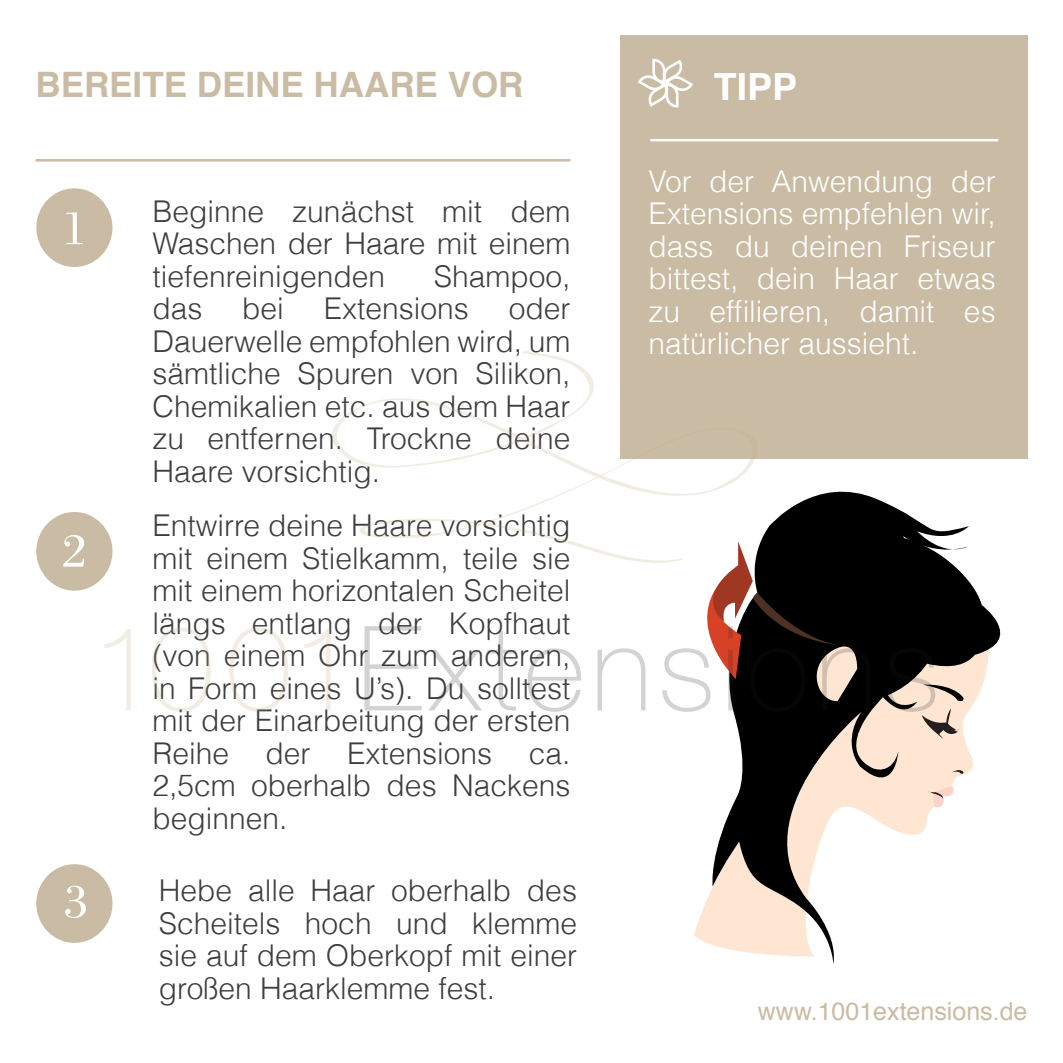
<style>
.page{position:relative;width:1063px;height:1063px;background:#fff}
.page>*{position:absolute;margin:0;border:0;box-sizing:border-box;transform-origin:0 0}
.t1{font:50px "Bodoni BT";color:#fff}
.t2{font:700 37.5px "Helvetica";color:#fff}
.t3{font:700 35px "Helvetica";color:#cabca4}
.t4{font:300 30px/32.5px "Helvetica";color:#3e3e3f;text-align:justify}
.t5{font:300 30px/32.5px "Helvetica";color:#fff;text-align:justify}
.t6{font:25px "Helvetica";color:#cabca4}
</style>
<div class="page">
<svg style="left:708px;top:581px;width:293px;height:383px"></svg>
<svg style="left:952px;top:767px;width:12px;height:9px"></svg>
<svg style="left:927px;top:784px;width:29px;height:24px"></svg>
<div style="left:36px;top:188px;width:76px;height:79px;background:#cabca4;border-radius:50%"></div>
<div style="left:36px;top:512px;width:76px;height:79px;background:#cabca4;border-radius:50%"></div>
<div style="left:36px;top:864px;width:76px;height:79px;background:#cabca4;border-radius:50%"></div>
<div style="left:620px;top:35px;width:408px;height:424px;background:#cabca4"></div>
<svg style="left:638px;top:59px;width:55px;height:49px"></svg>
<hr style="left:35px;top:159px;width:535px;height:3px;background:#cabca4">
<hr style="left:650px;top:139px;width:348px;height:2px;background:#fff">
<svg style="left:105px;top:629px;width:26px;height:81px"></svg>
<svg style="left:152px;top:628px;width:59px;height:84px"></svg>
<svg style="left:229px;top:628px;width:59px;height:84px"></svg>
<svg style="left:304px;top:629px;width:27px;height:81px"></svg>
<svg style="left:365px;top:626px;width:57px;height:84px"></svg>
<svg style="left:429px;top:631px;width:87px;height:80px"></svg>
<svg style="left:527px;top:648px;width:54px;height:64px"></svg>
<svg style="left:598px;top:648px;width:48px;height:62px"></svg>
<svg style="left:662px;top:491px;width:307px;height:248px"></svg>
<svg style="left:332px;top:351px;width:432px;height:215px"></svg>
<p class="t3" style="left:35px;top:57px;width:490px">BEREITE DEINE HAARE VOR</p>
<p class="t1" style="left:62px;top:197px;width:26px">1</p>
<p class="t1" style="left:62px;top:520px;width:26px">2</p>
<p class="t1" style="left:64px;top:870px;width:27px">3</p>
<p class="t4" style="left:152px;top:193px;width:420px">Beginne zunächst mit dem Waschen der Haare mit einem tiefenreinigenden</p>
<p class="t4" style="left:434px;top:258px;width:138px">Shampoo,</p>
<p class="t4" style="left:152px;top:291px;width:420px;text-indent:356px">oder Dauerwelle empfohlen wird, um sämtliche Spuren von Silikon, Chemikalien etc. aus dem Haar zu entfernen. Trockne deine Haare vorsichtig.</p>
<p class="t4" style="left:152px;top:291px;width:52px">das</p>
<p class="t4" style="left:242px;top:291px;width:43px">bei</p>
<p class="t4" style="left:324px;top:291px;width:147px">Extensions</p>
<p class="t4" style="left:152px;top:508px;width:420px">Entwirre deine Haare vorsichtig mit einem Stielkamm, teile sie mit einem horizontalen Scheitel längs entlang der Kopfhaut (von einem Ohr zum anderen, in Form eines U’s). Du solltest mit der Einarbeitung der ersten Reihe der Extensions ca.<br>2,5cm oberhalb des Nackens beginnen.</p>
<p class="t4" style="left:159px;top:873px;width:420px">Hebe alle Haar oberhalb des Scheitels hoch und klemme sie auf dem Oberkopf mit einer großen Haarklemme fest.</p>
<p class="t2" style="left:714px;top:57px;width:85px">TIPP</p>
<p class="t5" style="left:648px;top:163px;width:349px">Vor der Anwendung der Extensions empfehlen wir, dass du deinen Friseur bittest, dein Haar etwas zu effilieren, damit es natürlicher aussieht.</p>
<p class="t6" style="left:758px;top:992px;width:271px">www.1001extensions.de</p>
</div>
